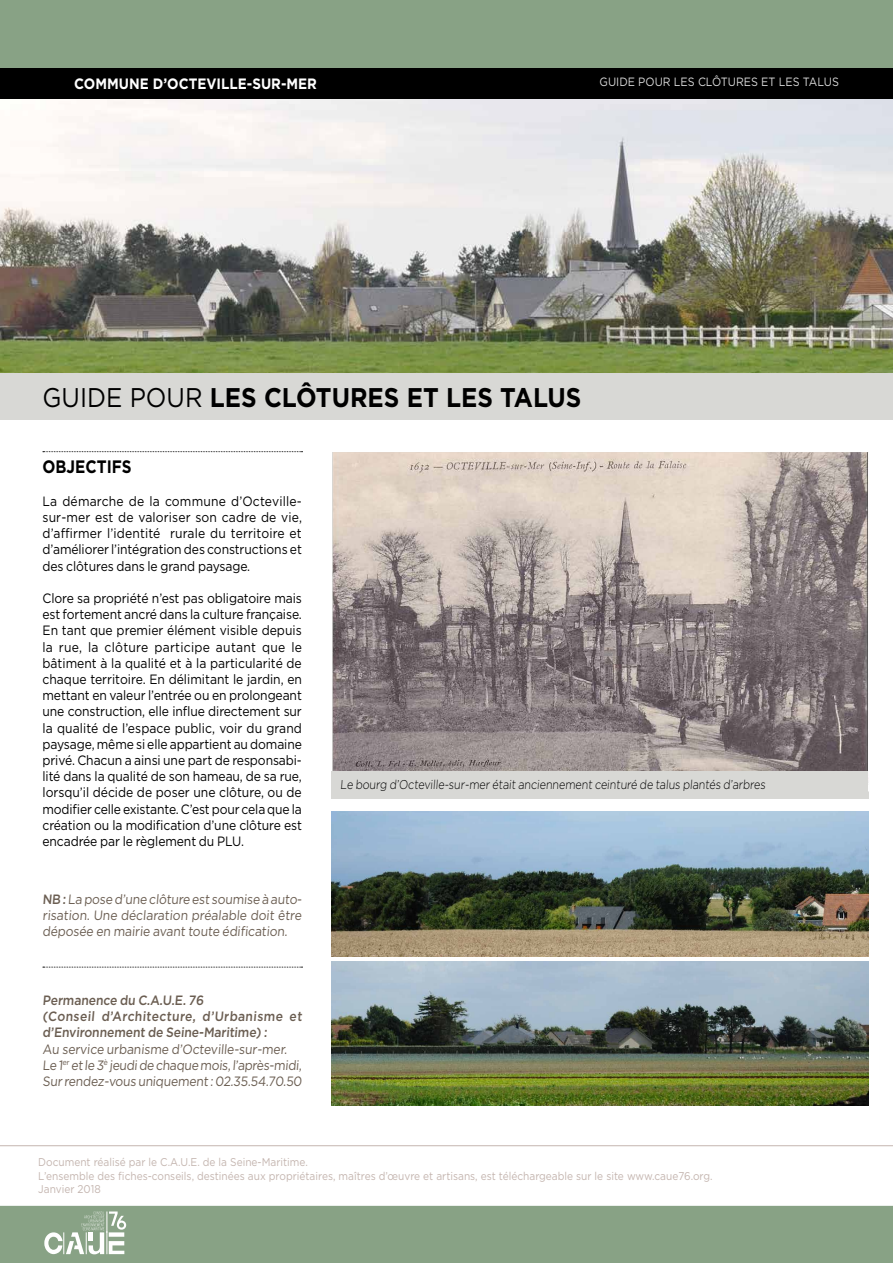
<style>
.page{position:relative;width:893px;height:1263px;background:#fff}
.page>*{position:absolute;margin:0;border:0;box-sizing:border-box;transform-origin:0 0}
.t1{font:700 27px "Gotham";color:#000;scale:.9 1}
.t2{font:700 18px "Gotham";color:#000;scale:.85 1}
.t3{font:700 15px "Gotham";color:#fff;scale:.9 1}
.t4{font:13.5px/16.2px "Gotham";letter-spacing:-.01em;color:#000;text-align:justify;scale:.9 1}
.t5{font:13.5px/16.2px "Gotham";color:#6b5e52;text-align:justify;scale:.9 1}
.t6{font:500 13.5px/16.2px "Gotham";color:#6b5e52;scale:.9 1}
.t7{font:300 12.75px "Gotham";color:#000;scale:.85 1}
.t8{font:12px "Gotham";color:#dadada;scale:.9 1}
.t9{font:11.25px/13.5px "Gotham";color:#c4b5af;scale:.9 1}
.s1{font-weight:400}
.s2{font-weight:500}
</style>
<div class="page">
<div style="left:0;top:0;width:893px;height:68px;background:#88a285"></div>
<div style="left:0;top:68px;width:893px;height:32px;background:#000"></div>
<div style="left:0;top:1205px;width:893px;height:58px;background:#88a285"></div>
<hr style="left:0;top:1145px;width:893px;height:1px;background:#c4b5af">
<svg style="left:44px;top:1211px;width:82px;height:43px"></svg>
<div style="left:0;top:372px;width:893px;height:48px;background:#d8d8d5"></div>
<svg style="left:43px;top:451px;width:260px;height:1px"></svg>
<img style="left:332px;top:962px;width:536px;height:144px">
<img style="left:333px;top:452px;width:536px;height:331px">
<img style="left:332px;top:812px;width:536px;height:144px">
<svg style="left:43px;top:967px;width:260px;height:1px"></svg>
<img style="left:0;top:100px;width:893px;height:272px">
<div style="left:332px;top:770px;width:536px;height:28px;background:#d8d8d5"></div>
<p class="t3" style="left:74px;top:74px;width:271px">COMMUNE D’OCTEVILLE-SUR-MER</p>
<p class="t8" style="left:600px;top:74px;width:268px">GUIDE POUR LES CLÔTURES ET LES TALUS</p>
<h1 class="t1" style="left:43px;top:379px;width:600px"><span class="s1">GUIDE POUR</span> LES CLÔTURES ET LES TALUS</h1>
<h2 class="t2" style="left:43px;top:455px;width:106px">OBJECTIFS</h2>
<p class="t4" style="left:43px;top:493px;width:290px">La démarche de la commune d’Octeville&shy;sur-mer est de valoriser son cadre de vie, d’affirmer l’identité rurale du territoire et d’améliorer l’intégration des constructions et des clôtures dans le grand paysage.</p>
<p class="t4" style="left:43px;top:590px;width:290px">Clore sa propriété n’est pas obligatoire mais est fortement ancré dans la culture française.<br>En tant que premier élément visible depuis la rue, la clôture participe autant que le bâtiment à la qualité et à la particularité de chaque territoire. En délimitant le jardin, en mettant en valeur l’entrée ou en prolongeant une construction, elle influe directement sur la qualité de l’espace public, voir du grand paysage, même si elle appartient au domaine privé. Chacun a ainsi une part de responsabi&shy;lité dans la qualité de son hameau, de sa rue, lorsqu’il décide de poser une clôture, ou de modifier celle existante. C’est pour cela que la création ou la modification d’une clôture est encadrée par le règlement du PLU.</p>
<p class="t5" style="left:43px;top:890px;width:291px"><span class="s2">NB :</span> La pose d’une clôture est soumise à auto&shy;risation. Une déclaration préalable doit être déposée en mairie avant toute édification.</p>
<p class="t6" style="left:43px;top:992px;width:291px">Permanence du C.A.U.E. 76<br>(Conseil d’Architecture, d’Urbanisme et d’Environnement de Seine-Maritime) :</p>
<p class="t5" style="left:43px;top:1040px;width:291px;text-align:left">Au service urbanisme d’Octeville-sur-mer.<br>Le 1<sup>er</sup> et le 3<sup>è</sup> jeudide chaque mois,l’après-midi,<br>Sur rendez-vous uniquement :02.35.54.70.50</p>
<p class="t7" style="left:340px;top:777px;width:503px">Le bourg d’Octeville-sur-mer était anciennement ceinturé de talus plantés d’arbres</p>
<p class="t9" style="left:38px;top:1155px;width:751px">Document réalisé par le C.A.U.E. de la Seine-Maritime.<br>L’ensemble des fiches-conseils, destinées aux propriétaires, maîtres d’œuvre et artisans, est téléchargeable sur le site www.caue76.org.<br>Janvier 2018</p>
</div>
